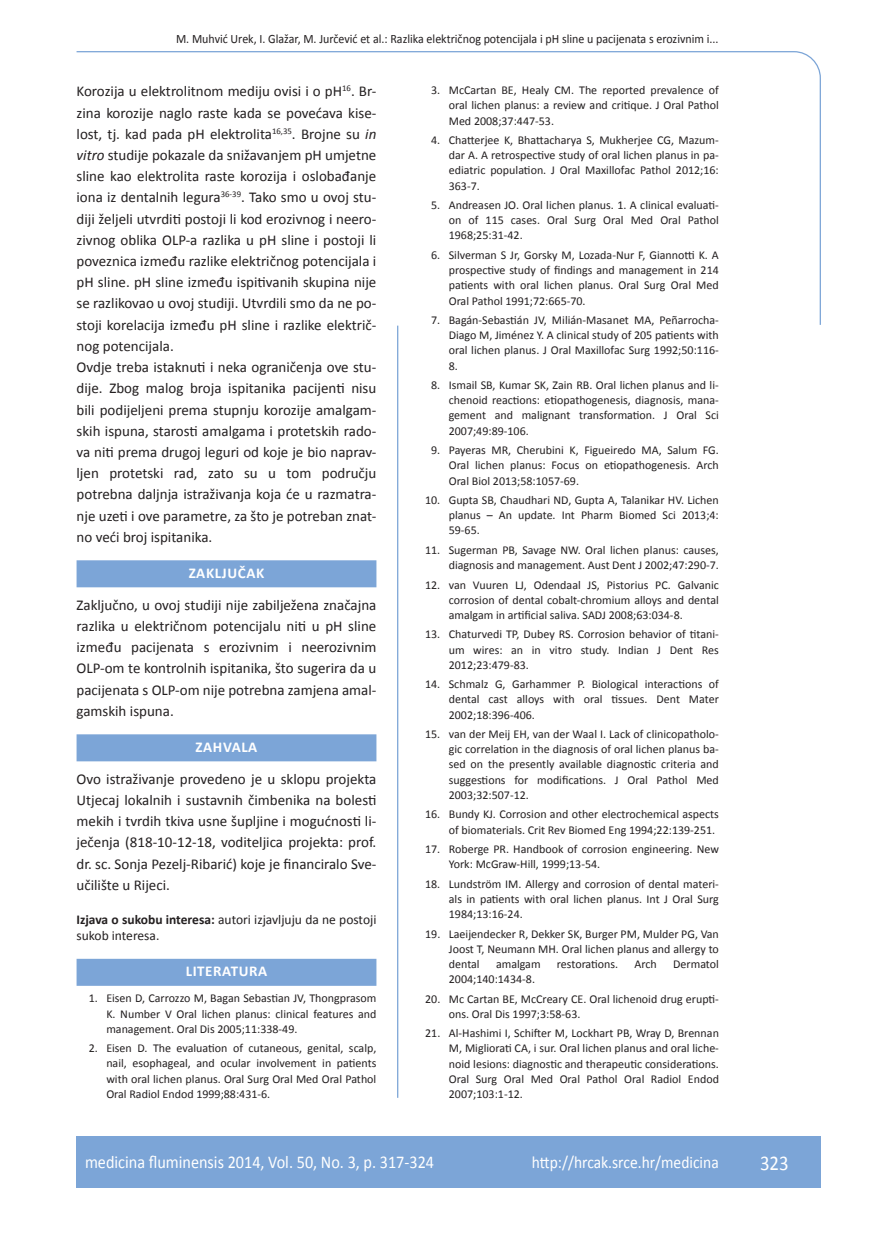
<style>
.page{position:relative;width:872px;height:1234px;background:#fff}
.page>*{position:absolute;margin:0;border:0;box-sizing:border-box;transform-origin:0 0}
.t1{font:21px "Calibri";color:#fff;scale:.9 1}
.t2{font:18px "Calibri";color:#fff;scale:.9 1}
.t3{font:17.25px "Calibri";color:#fff;scale:.9 1}
.t4{font:15px/21.1px "Calibri";color:#231f20;text-align:justify}
.t5{font:700 15px "Calibri";letter-spacing:.04em;color:#fff}
.t6{font:13.5px/16.6px "Calibri";color:#231f20}
.t7{font:12.75px "Calibri";color:#231f20;scale:.94 1}
.t8{font:12px/15.1px "Calibri";color:#231f20;text-align:justify}
.s1{font-style:italic}
.s2{font-weight:700}
</style>
<div class="page">
<svg style="left:76px;top:51px;width:745px;height:275px"></svg>
<hr style="left:397px;top:325px;width:1px;height:772px;background:#7ca5d7">
<div style="left:77px;top:1135px;width:744px;height:51px;background:#7ca5d7"></div>
<div style="left:77px;top:560px;width:299px;height:27px;background:#7ca5d7"></div>
<div style="left:77px;top:734px;width:299px;height:27px;background:#7ca5d7"></div>
<div style="left:77px;top:958px;width:299px;height:27px;background:#7ca5d7"></div>
<p class="t7" style="left:176px;top:30px;width:579px">M. Muhvić Urek, I. Glažar, M. Jurčević et al.: Razlika električnog potencijala i pH sline u pacijenata s erozivnim i...</p>
<p class="t4" style="left:77px;top:80px;width:301px;text-align:left">Korozija u elektrolitnom mediju ovisi i o pH<sup>16</sup>. Br&shy;zina korozije naglo raste kada se povećava kise&shy;lost, tj. kad pada pH elektrolita<sup>16,35</sup>. Brojne su <span class="s1">in vitro</span> studije pokazale da snižavanjem pH umjetne sline kao elektrolita raste korozija i oslobađanje iona iz dentalnih legura<sup>36-39</sup>. Tako smo u ovoj stu&shy;diji željeli utvrditi postoji li kod erozivnog i neero&shy;zivnog oblika OLP-a razlika u pH sline i postoji li poveznica između razlike električnog potencijala i pH sline. pH sline između ispitivanih skupina nije se razlikovao u ovoj studiji. Utvrdili smo da ne po&shy;stoji korelacija između pH sline i razlike električ&shy;nog potencijala.<br>Ovdje treba istaknuti i neka ograničenja ove stu&shy;dije. Zbog malog broja ispitanika pacijenti nisu bili podijeljeni prema stupnju korozije amalgam&shy;skih ispuna, starosti amalgama i protetskih rado&shy;va niti prema drugoj leguri od koje je bio naprav&shy;ljen protetski rad, zato su u tom području potrebna daljnja istraživanja koja će u razmatra&shy;nje uzeti i ove parametre, za što je potreban znat&shy;no veći broj ispitanika.</p>
<p class="t5" style="left:189px;top:563px;width:77px">ZAKLJUČAK</p>
<p class="t4" style="left:77px;top:593px;width:301px">Zaključno, u ovoj studiji nije zabilježena značajna razlika u električnom potencijalu niti u pH sline između pacijenata s erozivnim i neerozivnim OLP-om te kontrolnih ispitanika, što sugerira da u pacijenata s OLP-om nije potrebna zamjena amal&shy;gamskih ispuna.</p>
<p class="t5" style="left:196px;top:737px;width:63px">ZAHVALA</p>
<p class="t4" style="left:77px;top:767px;width:301px">Ovo istraživanje provedeno je u sklopu projekta Utjecaj lokalnih i sustavnih čimbenika na bolesti mekih i tvrdih tkiva usne šupljine i mogućnosti li&shy;ječenja (818-10-12-18, voditeljica projekta: prof. dr. sc. Sonja Pezelj-Ribarić) koje je financiralo Sve&shy;učilište u Rijeci.</p>
<p class="t6" style="left:77px;top:910px;width:301px"><span class="s2">Izjava o sukobu interesa:</span> autori izjavljuju da ne postoji sukob interesa.</p>
<p class="t5" style="left:186px;top:961px;width:83px">LITERATURA</p>
<p class="t8" style="left:106px;top:989px;width:271px;text-indent:-18px">1. Eisen D, Carrozzo M, Bagan Sebastian JV, Thongprasom K. Number V Oral lichen planus: clinical features and management. Oral Dis 2005;11:338-49.</p>
<p class="t8" style="left:106px;top:1039px;width:272px;text-indent:-18px">2. Eisen D. The evaluation of cutaneous, genital, scalp, nail, esophageal, and ocular involvement in patients with oral lichen planus. Oral Surg Oral Med Oral Pathol Oral Radiol Endod 1999;88:431-6.</p>
<p class="t8" style="left:449px;top:82px;width:271px;text-indent:-18px">3. McCartan BE, Healy CM. The reported prevalence of oral lichen planus: a review and critique. J Oral Pathol Med 2008;37:447-53.</p>
<p class="t8" style="left:449px;top:132px;width:272px;text-indent:-18px">4. Chatterjee K, Bhattacharya S, Mukherjee CG, Mazum&shy;dar A. A retrospective study of oral lichen planus in pa&shy;ediatric population. J Oral Maxillofac Pathol 2012;16:<br>363-7.</p>
<p class="t8" style="left:449px;top:197px;width:271px;text-indent:-18px">5. Andreasen JO. Oral lichen planus. 1. A clinical evaluati&shy;on of 115 cases. Oral Surg Oral Med Oral Pathol 1968;25:31-42.</p>
<p class="t8" style="left:449px;top:247px;width:271px;text-indent:-18px">6. Silverman S Jr, Gorsky M, Lozada-Nur F, Giannotti K. A prospective study of findings and management in 214 patients with oral lichen planus. Oral Surg Oral Med Oral Pathol 1991;72:665-70.</p>
<p class="t8" style="left:449px;top:312px;width:271px;text-indent:-18px">7. Bagán-Sebastián JV, Milián-Masanet MA, Peñarrocha-Diago M, Jiménez Y. A clinical study of 205 patients with oral lichen planus. J Oral Maxillofac Surg 1992;50:116- 8.</p>
<p class="t8" style="left:449px;top:377px;width:271px;text-indent:-18px">8. Ismail SB, Kumar SK, Zain RB. Oral lichen planus and li&shy;chenoid reactions: etiopathogenesis, diagnosis, mana&shy;gement and malignant transformation. J Oral Sci 2007;49:89-106.</p>
<p class="t8" style="left:449px;top:442px;width:272px;text-indent:-18px">9. Payeras MR, Cherubini K, Figueiredo MA, Salum FG.<br>Oral lichen planus: Focus on etiopathogenesis. Arch Oral Biol 2013;58:1057-69.</p>
<p class="t8" style="left:449px;top:491px;width:272px;text-indent:-24px">10. Gupta SB, Chaudhari ND, Gupta A, Talanikar HV. Lichen planus – An update. Int Pharm Biomed Sci 2013;4:<br>59-65.</p>
<p class="t8" style="left:425px;top:541px;width:295px;text-align:right">11. Sugerman PB, Savage NW. Oral lichen planus: causes, diagnosis and management. Aust Dent J 2002;47:290-7.</p>
<p class="t8" style="left:449px;top:576px;width:271px;text-indent:-24px">12. van Vuuren LJ, Odendaal JS, Pistorius PC. Galvanic corrosion of dental cobalt-chromium alloys and dental amalgam in artificial saliva. SADJ 2008;63:034-8.</p>
<p class="t8" style="left:449px;top:626px;width:271px;text-indent:-24px">13. Chaturvedi TP, Dubey RS. Corrosion behavior of titani&shy;um wires: an in vitro study. Indian J Dent Res 2012;23:479-83.</p>
<p class="t8" style="left:449px;top:676px;width:271px;text-indent:-24px">14. Schmalz G, Garhammer P. Biological interactions of dental cast alloys with oral tissues. Dent Mater 2002;18:396-406.</p>
<p class="t8" style="left:449px;top:725px;width:271px;text-indent:-24px">15. van der Meij EH, van der Waal I. Lack of clinicopatholo&shy;gic correlation in the diagnosis of oral lichen planus ba&shy;sed on the presently available diagnostic criteria and suggestions for modifications. J Oral Pathol Med 2003;32:507-12.</p>
<p class="t8" style="left:449px;top:806px;width:272px;text-indent:-24px">16. Bundy KJ. Corrosion and other electrochemical aspects of biomaterials. Crit Rev Biomed Eng 1994;22:139-251.</p>
<p class="t8" style="left:449px;top:840px;width:271px;text-indent:-24px">17. Roberge PR. Handbook of corrosion engineering. New<br>York: McGraw-Hill, 1999;13-54.</p>
<p class="t8" style="left:449px;top:875px;width:271px;text-indent:-24px">18. Lundström IM. Allergy and corrosion of dental materi&shy;als in patients with oral lichen planus. Int J Oral Surg 1984;13:16-24.</p>
<p class="t8" style="left:449px;top:925px;width:271px;text-indent:-24px">19. Laeijendecker R, Dekker SK, Burger PM, Mulder PG, Van Joost T, Neumann MH. Oral lichen planus and allergy to dental</p>
<p class="t8" style="left:496px;top:955px;width:46px">amalgam</p>
<p class="t8" style="left:557px;top:955px;width:63px">restorations.</p>
<p class="t8" style="left:634px;top:955px;width:24px">Arch</p>
<p class="t8" style="left:673px;top:955px;width:47px">Dermatol</p>
<p class="t8" style="left:449px;top:970px;width:88px">2004;140:1434-8.</p>
<p class="t8" style="left:449px;top:990px;width:271px;text-indent:-24px">20. Mc Cartan BE, McCreary CE. Oral lichenoid drug erupti&shy;ons. Oral Dis 1997;3:58-63.</p>
<p class="t8" style="left:449px;top:1024px;width:271px;text-indent:-24px">21. Al-Hashimi I, Schifter M, Lockhart PB, Wray D, Brennan M, Migliorati CA, i sur. Oral lichen planus and oral liche&shy;noid lesions: diagnostic and therapeutic considerations.<br>Oral Surg Oral Med Oral Pathol Oral Radiol Endod 2007;103:1-12.</p>
<h2 class="t2" style="left:85px;top:1150px;width:389px">medicina fluminensis 2014, Vol. 50, No. 3, p. 317-324</h2>
<h3 class="t3" style="left:532px;top:1151px;width:209px">http://hrcak.srce.hr/medicina</h3>
<h1 class="t1" style="left:760px;top:1149px;width:33px">323</h1>
</div>
